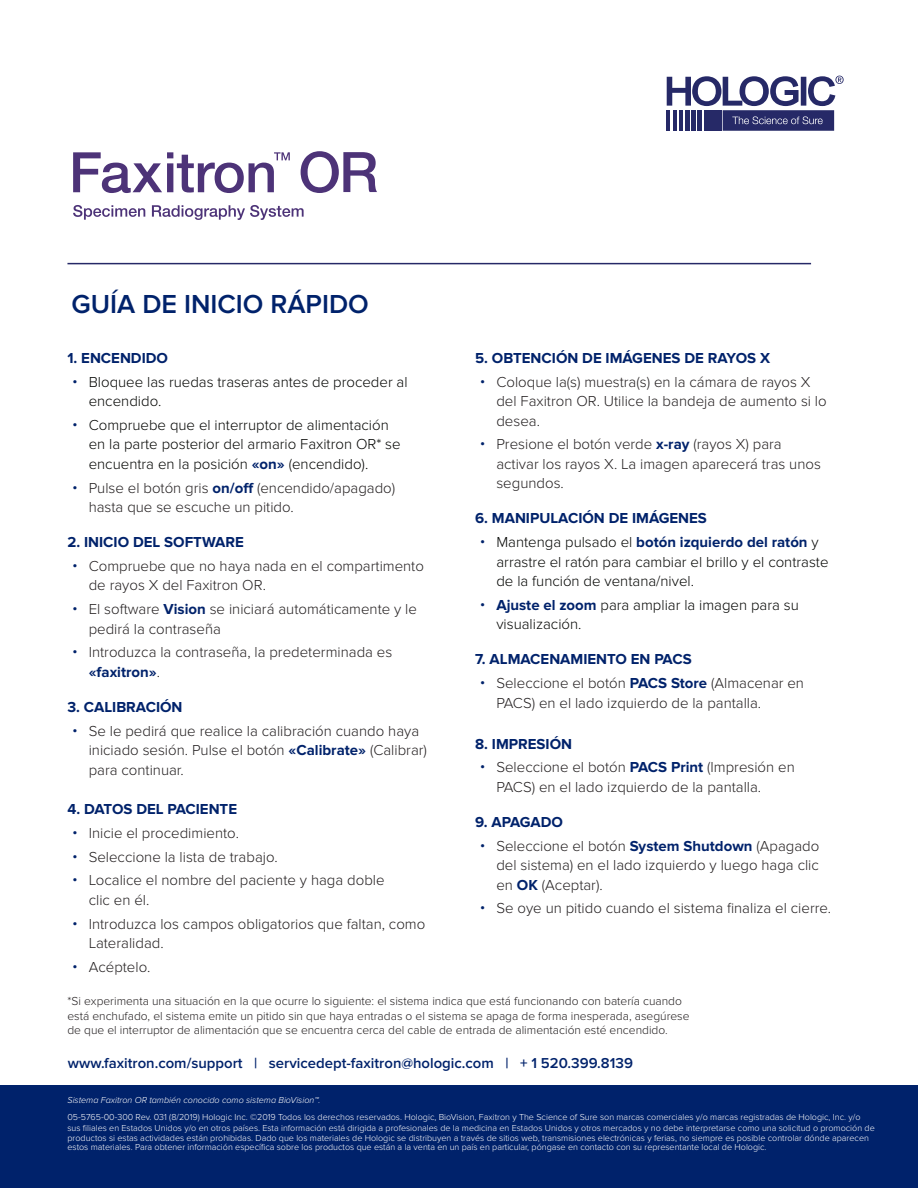
<style>
.page{position:relative;width:918px;height:1188px;background:#fff}
.page>*{position:absolute;margin:0;border:0;box-sizing:border-box;transform-origin:0 0}
.t1{font:600 27px "Proxima Nova";color:#00226b}
.t2{font:300 15px/19.5px "Proxima Nova";color:#231f20}
.t3{font:300 15px/19.5px "Proxima Nova";color:#040503}
.t4{font:700 15px "Proxima Nova";color:#00226b}
.t5{font:600 14.85px "Proxima Nova";color:#00226b}
.t6{font:300 12px/14.4px "Proxima Nova";color:#231f20}
.t7{font:300 9px/10.1px "Proxima Nova";color:#fff}
.t8{font:italic 300 9px "Proxima Nova";color:#fff}
.s1{font-family:"Gotham";font-weight:100;color:#00226b}
.s2{font-weight:700;color:#00226b}
</style>
<div class="page">
<div style="left:0;top:1086px;width:918px;height:102px;background:#00226b"></div>
<svg style="left:73px;top:205px;width:72px;height:15px"></svg>
<svg style="left:152px;top:205px;width:152px;height:15px"></svg>
<svg style="left:73px;top:152px;width:217px;height:41px"></svg>
<svg style="left:301px;top:151px;width:76px;height:42px"></svg>
<svg style="left:667px;top:76px;width:177px;height:55px"></svg>
<hr style="left:67px;top:263px;width:744px;height:1px;background:#262967">
<h1 class="t1" style="left:71px;top:288px;width:299px">GUÍA DE INICIO RÁPIDO</h1>
<p class="t4" style="left:67px;top:349px;width:102px">1. ENCENDIDO</p>
<p class="t3" style="left:89px;top:372px;width:320px;text-indent:-17px"><span class="s1">•</span> Bloquee las ruedas traseras antes de proceder al encendido.</p>
<p class="t3" style="left:89px;top:415px;width:313px;text-indent:-17px"><span class="s1">•</span> Compruebe que el interruptor de alimentación en la parte posterior del armario Faxitron OR* se encuentra en la posición <span class="s2">«on»</span> (encendido).</p>
<p class="t2" style="left:89px;top:478px;width:308px;text-indent:-17px"><span class="s1">•</span> Pulse el botón gris <span class="s2">on/off</span> (encendido/apagado) hasta que se escuche un pitido.</p>
<p class="t4" style="left:67px;top:533px;width:178px">2. INICIO DEL SOFTWARE</p>
<p class="t2" style="left:89px;top:556px;width:337px;text-indent:-17px"><span class="s1">•</span> Compruebe que no haya nada en el compartimento de rayos X del Faxitron OR.</p>
<p class="t2" style="left:89px;top:600px;width:330px;text-indent:-17px"><span class="s1">•</span> El software <span class="s2">Vision</span> se iniciará automáticamente y le pedirá la contraseña</p>
<p class="t2" style="left:89px;top:643px;width:305px;text-indent:-17px"><span class="s1">•</span> Introduzca la contraseña, la predeterminada es <span class="s2">«faxitron»</span>.</p>
<p class="t4" style="left:67px;top:698px;width:117px">3. CALIBRACIÓN</p>
<p class="t2" style="left:89px;top:721px;width:340px;text-indent:-17px"><span class="s1">•</span> Se le pedirá que realice la calibración cuando haya iniciado sesión. Pulse el botón <span class="s2">«Calibrate»</span> (Calibrar) para continuar.</p>
<p class="t4" style="left:67px;top:800px;width:171px">4. DATOS DEL PACIENTE</p>
<p class="t2" style="left:72px;top:823px;width:169px"><span class="s1">•</span> Inicie el procedimiento.</p>
<p class="t2" style="left:72px;top:847px;width:208px"><span class="s1">•</span> Seleccione la lista de trabajo.</p>
<p class="t2" style="left:89px;top:871px;width:297px;text-indent:-17px"><span class="s1">•</span> Localice el nombre del paciente y haga doble clic en él.</p>
<p class="t2" style="left:89px;top:914px;width:338px;text-indent:-17px"><span class="s1">•</span> Introduzca los campos obligatorios que faltan, como<br>Lateralidad.</p>
<p class="t2" style="left:72px;top:957px;width:80px"><span class="s1">•</span> Acéptelo.</p>
<p class="t4" style="left:475px;top:349px;width:296px">5. OBTENCIÓN DE IMÁGENES DE RAYOS X</p>
<p class="t2" style="left:496px;top:372px;width:332px;text-indent:-17px"><span class="s1">•</span> Coloque la(s) muestra(s) en la cámara de rayos X del Faxitron OR. Utilice la bandeja de aumento si lo desea.</p>
<p class="t2" style="left:496px;top:435px;width:326px;text-indent:-17px"><span class="s1">•</span> Presione el botón verde <span class="s2">x-ray</span> (rayos X) para activar los rayos X. La imagen aparecerá tras unos segundos.</p>
<p class="t4" style="left:475px;top:510px;width:233px">6. MANIPULACIÓN DE IMÁGENES</p>
<p class="t3" style="left:496px;top:533px;width:334px;text-indent:-17px"><span class="s1">•</span> Mantenga pulsado el <span class="s2">botón izquierdo del ratón</span> y arrastre el ratón para cambiar el brillo y el contraste de la función de ventana/nivel.</p>
<p class="t3" style="left:496px;top:595px;width:304px;text-indent:-17px"><span class="s1">•</span> <span class="s2">Ajuste el zoom</span> para ampliar la imagen para su visualización.</p>
<p class="t4" style="left:475px;top:651px;width:218px">7. ALMACENAMIENTO EN PACS</p>
<p class="t2" style="left:496px;top:674px;width:309px;text-indent:-17px"><span class="s1">•</span> Seleccione el botón <span class="s2">PACS Store</span> (Almacenar en<br>PACS) en el lado izquierdo de la pantalla.</p>
<p class="t4" style="left:475px;top:735px;width:98px">8. IMPRESIÓN</p>
<p class="t2" style="left:496px;top:758px;width:300px;text-indent:-17px"><span class="s1">•</span> Seleccione el botón <span class="s2">PACS Print</span> (Impresión en<br>PACS) en el lado izquierdo de la pantalla.</p>
<p class="t4" style="left:475px;top:813px;width:89px">9. APAGADO</p>
<p class="t2" style="left:496px;top:836px;width:324px;text-align:justify;text-indent:-17px"><span class="s1">•</span> Seleccione el botón <span class="s2">System Shutdown</span> (Apagado del sistema) en el lado izquierdo y luego haga clic en <span class="s2">OK</span> (Aceptar).</p>
<p class="t2" style="left:479px;top:899px;width:353px"><span class="s1">•</span> Se oye un pitido cuando el sistema finaliza el cierre.</p>
<p class="t6" style="left:67px;top:994px;width:624px">*Si experimenta una situación en la que ocurre lo siguiente: el sistema indica que está funcionando con batería cuando está enchufado, el sistema emite un pitido sin que haya entradas o el sistema se apaga de forma inesperada, asegúrese de que el interruptor de alimentación que se encuentra cerca del cable de entrada de alimentación esté encendido.</p>
<p class="t5" style="left:68px;top:1055px;width:567px">www.faxitron.com/support | servicedept-faxitron@hologic.com | + 1 520.399.8139</p>
<p class="t8" style="left:67px;top:1095px;width:254px">Sistema Faxitron OR también conocido como sistema BioVision™.</p>
<p class="t7" style="left:67px;top:1112px;width:809px">05-5765-00-300 Rev. 031 (8/2019) Hologic Inc. ©2019 Todos los derechos reservados. Hologic, BioVision, Faxitron y The Science of Sure son marcas comerciales y/o marcas registradas de Hologic, Inc. y/o sus filiales en Estados Unidos y/o en otros países. Esta información está dirigida a profesionales de la medicina en Estados Unidos y otros mercados y no debe interpretarse como una solicitud o promoción de productos si estas actividades están prohibidas. Dado que los materiales de Hologic se distribuyen a través de sitios web, transmisiones electrónicas y ferias, no siempre es posible controlar dónde aparecen estos materiales. Para obtener información específica sobre los productos que están a la venta en un país en particular, póngase en contacto con su representante local de Hologic.</p>
</div>
